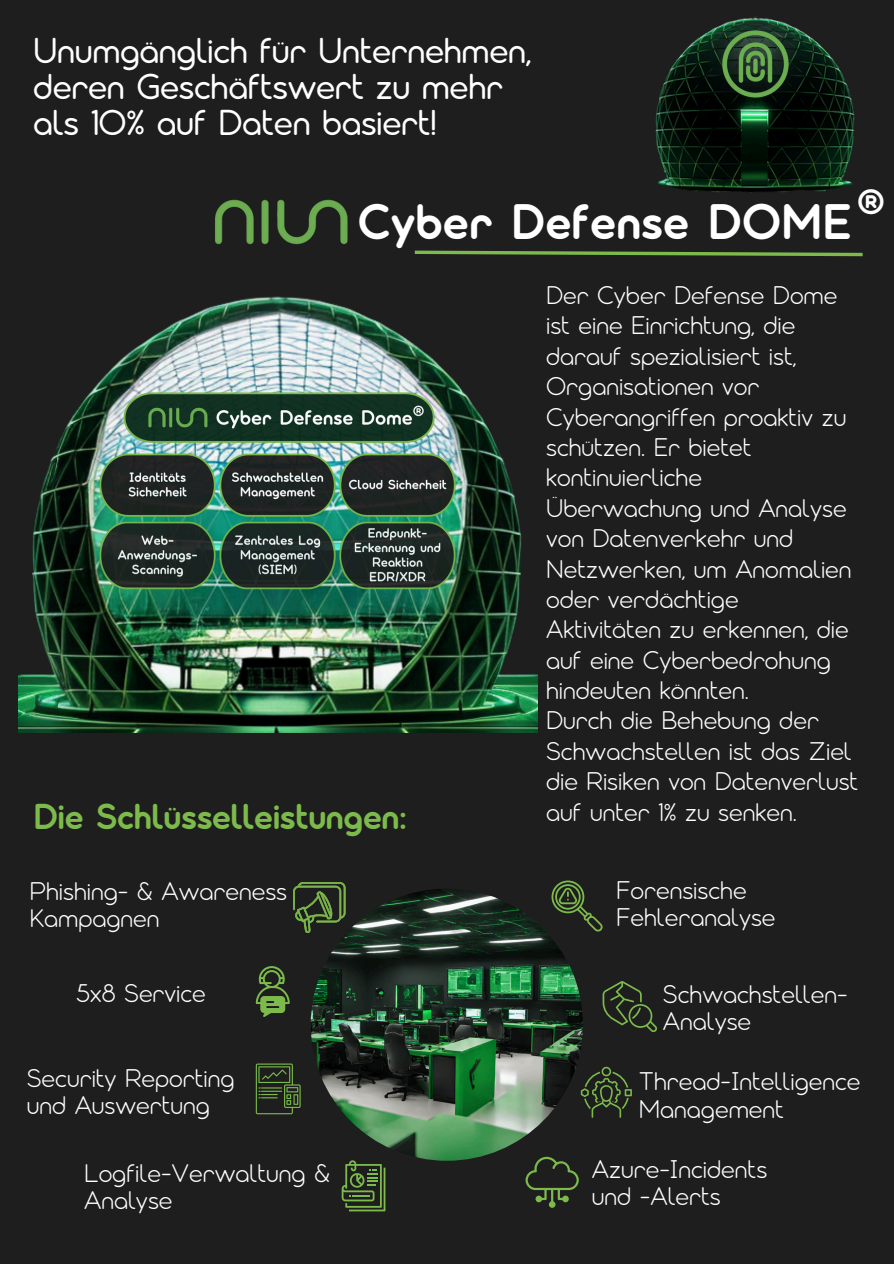
<style>
.page{position:relative;width:894px;height:1264px;background:#fff}
.page>*{position:absolute;margin:0;border:0;box-sizing:border-box;transform-origin:0 0}
.t1{font:700 49.8px "Modulus Pro";color:#fff}
.t2{font:700 37.8px "Modulus Pro";color:#fff}
.t3{font:500 36px/36px "Modulus Pro";letter-spacing:-.01em;color:#fff}
.t4{font:700 36px "Modulus Pro";letter-spacing:-.01em;color:#7cbb4b}
.t5{font:25.5px/30.3px "Modulus Pro";color:#fff}
</style>
<div class="page">
<div style="left:0;top:0;width:893px;height:1263px;background:#1f1e1e"></div>
<img style="left:655px;top:16px;width:200px;height:176px">
<img style="left:714px;top:23px;width:82px;height:82px">
<img style="left:215px;top:199px;width:133px;height:46px">
<svg style="left:414px;top:250px;width:449px;height:7px"></svg>
<img style="left:310px;top:888px;width:272px;height:272px;border-radius:50%">
<svg style="left:551px;top:880px;width:51px;height:51px"></svg>
<svg style="left:602px;top:981px;width:54px;height:50px"></svg>
<svg style="left:256px;top:1063px;width:44px;height:51px"></svg>
<svg style="left:341px;top:1160px;width:44px;height:50px"></svg>
<svg style="left:293px;top:882px;width:52px;height:50px"></svg>
<svg style="left:580px;top:1066px;width:51px;height:51px"></svg>
<svg style="left:525px;top:1156px;width:53px;height:51px"></svg>
<svg style="left:256px;top:966px;width:33px;height:50px"></svg>
<img style="left:19px;top:296px;width:518px;height:436px">
<p class="t3" style="left:33px;top:33px;width:500px">Unumgänglich für Unternehmen, deren Geschäftswert zu mehr als 10% auf Daten basiert!</p>
<h2 class="t1" style="left:357px;top:192px;width:495px">Cyber Defense DOME</h2>
<p class="t2" style="left:856px;top:179px;width:30px">®</p>
<p class="t4" style="left:33px;top:794px;width:375px">Die Schlüsselleistungen:</p>
<p class="t5" style="left:30px;top:878px;width:259px;line-height:27px">Phishing- &amp; Awareness<br>Kampagnen</p>
<p class="t5" style="left:76px;top:978px;width:131px">5x8 Service</p>
<p class="t5" style="left:27px;top:1064px;width:209px;line-height:27px">Security Reporting und Auswertung</p>
<p class="t5" style="left:84px;top:1160px;width:247px;line-height:27px">Logfile-Verwaltung &amp;<br>Analyse</p>
<h2 class="t5" style="left:546px;top:280px;width:307px">Der Cyber Defense Dome ist eine Einrichtung, die darauf spezialisiert ist,<br>Organisationen vor<br>Cyberangriffen proaktiv zu schützen. Er bietet kontinuierliche<br>Überwachung und Analyse von Datenverkehr und<br>Netzwerken, um Anomalien oder verdächtige<br>Aktivitäten zu erkennen, die auf eine Cyberbedrohung hindeuten könnten.</h2>
<p class="t5" style="left:546px;top:705px;width:313px">Durch die Behebung der<br>Schwachstellen ist das Ziel die Risiken von Datenverlust auf unter 1% zu senken.</p>
<p class="t5" style="left:616px;top:877px;width:161px;line-height:27px">Forensische<br>Fehleranalyse</p>
<p class="t5" style="left:662px;top:980px;width:186px;line-height:27px">Schwachstellen-<br>Analyse</p>
<p class="t5" style="left:638px;top:1068px;width:223px;line-height:27px">Thread-Intelligence<br>Management</p>
<p class="t5" style="left:591px;top:1156px;width:177px;line-height:27px">Azure-Incidents und -Alerts</p>
</div>
